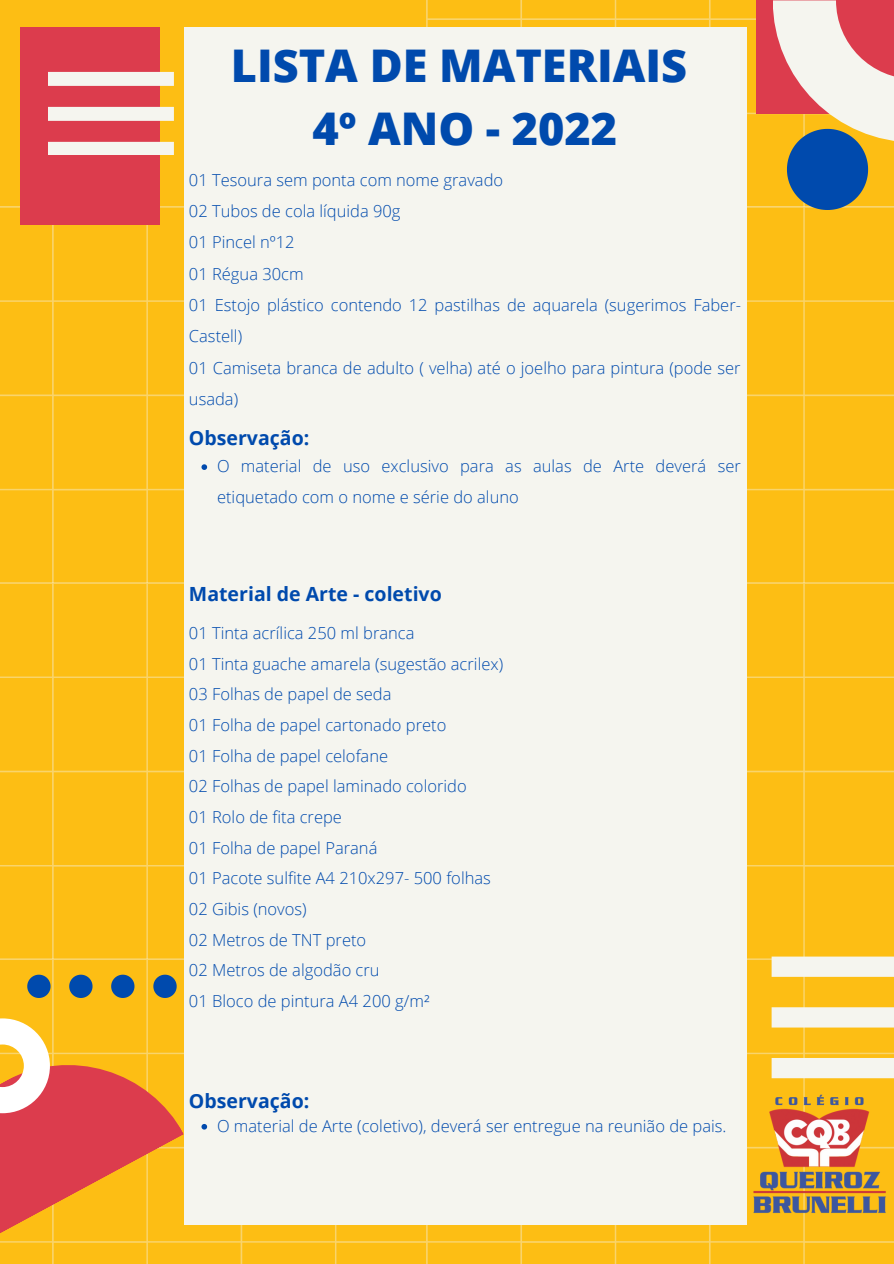
<style>
.page{position:relative;width:894px;height:1264px;background:#fff}
.page>*{position:absolute;margin:0;border:0;box-sizing:border-box;transform-origin:0 0}
.t1{font:800 45px "Open Sans";color:#004aad}
.t2{font:700 19.5px "Open Sans";color:#004aad}
.t3{font:300 16.5px/31.3px "Open Sans";color:#004aad}
</style>
<div class="page">
<div style="left:0;top:0;width:425px;height:206px;background:#fdbe14"></div>
<div style="left:0;top:206px;width:184px;height:376px;background:#fdbe14"></div>
<svg style="left:426px;top:0;width:347px;height:206px;background:#fcc01f"></svg>
<div style="left:746px;top:206px;width:147px;height:376px;background:#fdbe14"></div>
<div style="left:0;top:582px;width:184px;height:376px;background:#fdbe14"></div>
<svg style="left:0;top:958px;width:425px;height:305px;background:#fcbf1b"></svg>
<div style="left:746px;top:582px;width:147px;height:376px;background:#fdbe14"></div>
<svg style="left:426px;top:958px;width:467px;height:305px;background:#fcc01c"></svg>
<div style="left:184px;top:27px;width:562px;height:1197px;background:#f5f5ef"></div>
<div style="left:20px;top:27px;width:139px;height:197px;background:#dc3c4d"></div>
<svg style="left:48px;top:72px;width:126px;height:82px"></svg>
<svg style="left:771px;top:956px;width:122px;height:122px"></svg>
<div style="left:756px;top:0;width:137px;height:114px;background:#dc3c4d"></div>
<svg style="left:773px;top:0;width:120px;height:210px"></svg>
<svg style="left:0;top:1018px;width:184px;height:241px;background:#ef8e3c"></svg>
<svg style="left:27px;top:974px;width:24px;height:23px"></svg>
<svg style="left:153px;top:974px;width:24px;height:23px"></svg>
<svg style="left:69px;top:974px;width:23px;height:23px"></svg>
<svg style="left:111px;top:974px;width:23px;height:23px"></svg>
<svg style="left:201px;top:464px;width:6px;height:6px"></svg>
<img style="left:746px;top:1092px;width:142px;height:126px">
<svg style="left:201px;top:1124px;width:6px;height:5px"></svg>
<p class="t1" style="left:231px;top:33px;width:458px">LISTA DE MATERIAIS</p>
<p class="t1" style="left:312px;top:96px;width:306px">4º ANO - 2022</p>
<p class="t3" style="left:189px;top:164px;width:315px">01 Tesoura sem ponta com nome gravado</p>
<p class="t3" style="left:189px;top:195px;width:213px">02 Tubos de cola líquida 90g</p>
<p class="t3" style="left:189px;top:226px;width:107px">01 Pincel nº12</p>
<p class="t3" style="left:189px;top:257px;width:116px">01 Régua 30cm</p>
<p class="t3" style="left:189px;top:289px;width:553px">01 Estojo plástico contendo 12 pastilhas de aquarela (sugerimos Faber-<br>Castell)</p>
<p class="t3" style="left:189px;top:351px;width:553px">01 Camiseta branca de adulto ( velha) até o joelho para pintura (pode ser usada)</p>
<p class="t2" style="left:189px;top:424px;width:122px">Observação:</p>
<p class="t3" style="left:217px;top:451px;width:525px;line-height:30.6px">O material de uso exclusivo para as aulas de Arte deverá ser etiquetado com o nome e série do aluno</p>
<p class="t2" style="left:189px;top:580px;width:254px">Material de Arte - coletivo</p>
<p class="t3" style="left:189px;top:617px;width:227px">01 Tinta acrílica 250 ml branca</p>
<p class="t3" style="left:189px;top:647px;width:315px">01 Tinta guache amarela (sugestão acrilex)</p>
<p class="t3" style="left:189px;top:678px;width:204px">03 Folhas de papel de seda</p>
<p class="t3" style="left:189px;top:708px;width:259px">01 Folha de papel cartonado preto</p>
<p class="t3" style="left:189px;top:739px;width:201px">01 Folha de papel celofane</p>
<p class="t3" style="left:189px;top:770px;width:279px">02 Folhas de papel laminado colorido</p>
<p class="t3" style="left:189px;top:800px;width:154px">01 Rolo de fita crepe</p>
<p class="t3" style="left:189px;top:831px;width:190px">01 Folha de papel Paraná</p>
<p class="t3" style="left:189px;top:862px;width:303px">01 Pacote sulfite A4 210x297- 500 folhas</p>
<p class="t3" style="left:189px;top:892px;width:119px">02 Gibis (novos)</p>
<p class="t3" style="left:189px;top:923px;width:179px">02 Metros de TNT preto</p>
<p class="t3" style="left:189px;top:954px;width:192px">02 Metros de algodão cru</p>
<p class="t3" style="left:189px;top:984px;width:242px">01 Bloco de pintura A4 200 g/m²</p>
<p class="t2" style="left:189px;top:1087px;width:122px">Observação:</p>
<p class="t3" style="left:217px;top:1109px;width:510px">O material de Arte (coletivo), deverá ser entregue na reunião de pais.</p>
</div>
